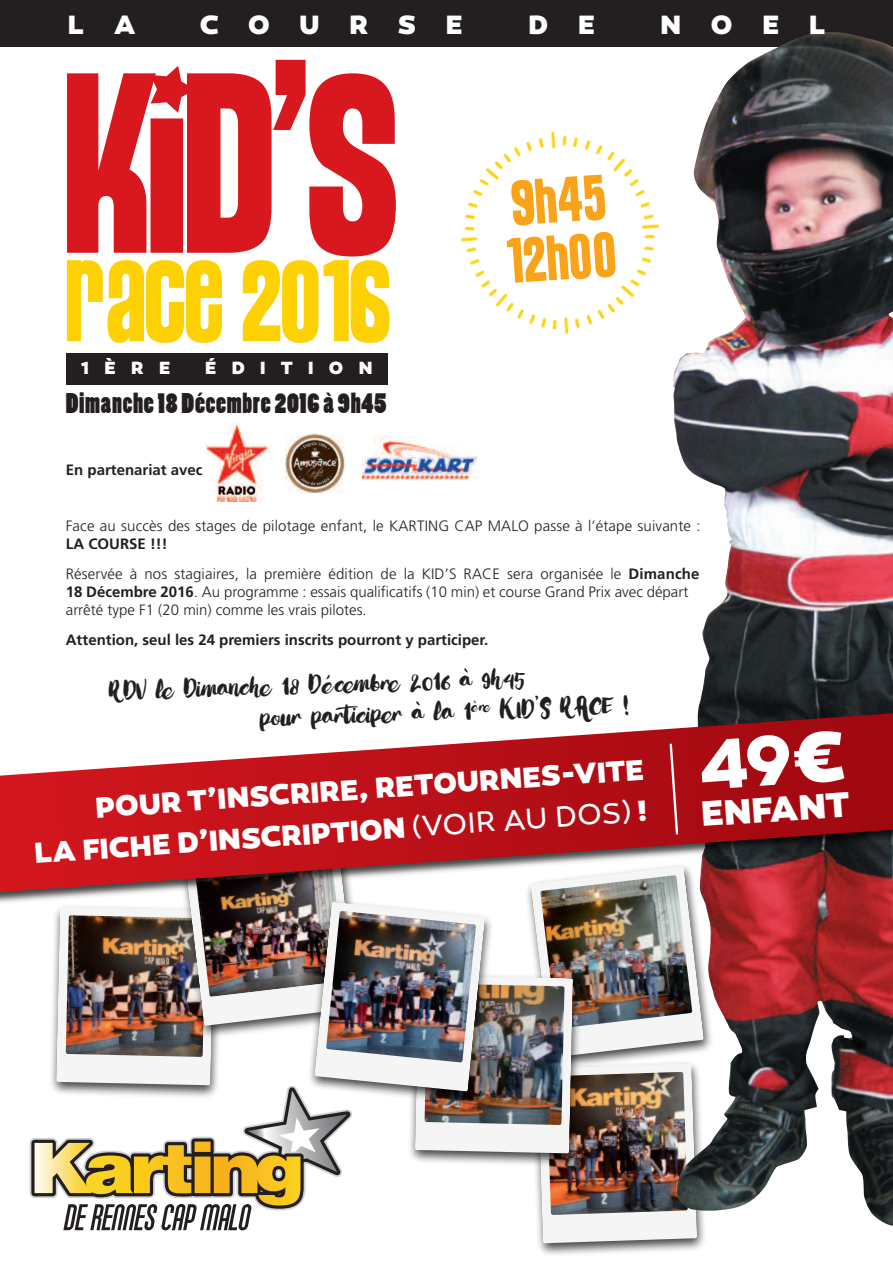
<style>
.page{position:relative;width:893px;height:1263px;background:#fff}
.page>*{position:absolute;margin:0;border:0;box-sizing:border-box;transform-origin:0 0}
.t1{font:270.15px "Pussycat Snickers";color:#d8171f}
.t2{font:121.95px "Pussycat Snickers";letter-spacing:-.025em;color:#fed105}
.t3{font:67.2px/57.4px "Pussycat Snickers";color:#f9a31b}
.t4{font:44.7px/31.3px "Love Moment";color:#231f20}
.t5{font:800 36px "Canaro";color:#fff}
.t6{font:800 29.55px/41.2px "Canaro";color:#fff;text-align:right}
.t7{font:800 27px "Canaro";letter-spacing:1.105em;color:#fff}
.t8{font:26.55px "Poplar Std";letter-spacing:.025em;color:#231f20}
.t9{font:800 18px "Canaro";letter-spacing:.855em;color:#fff}
.t10{font:300 15px/30px "Frutiger";letter-spacing:.01em;color:#231f20}
.t11{font:700 15px "Frutiger";color:#231f20}
.s1{font-weight:700}
.s2{font-weight:400}
</style>
<div class="page">
<div style="left:0;top:0;width:893px;height:47px;background:#231f20"></div>
<img style="left:538px;top:1243px;width:165px;height:12px">
<img style="left:673px;top:32px;width:220px;height:1170px">
<div style="left:66px;top:353px;width:322px;height:32px;background:#231f20"></div>
<img style="left:0;top:708px;width:893px;height:199px">
<svg style="left:0;top:711px;width:893px;height:183px"></svg>
<img style="left:205px;top:423px;width:65px;height:78px">
<img style="left:286px;top:433px;width:59px;height:60px">
<img style="left:461px;top:131px;width:198px;height:203px">
<img style="left:362px;top:435px;width:114px;height:46px">
<img style="left:27px;top:730px;width:818px;height:513px">
<h3 class="t7" style="left:68px;top:15px;width:69px">L A</h3>
<h3 class="t7" style="left:200px;top:15px;width:264px">COURSE</h3>
<h3 class="t7" style="left:528px;top:15px;width:68px">D E</h3>
<h3 class="t7" style="left:660px;top:15px;width:166px">NOEL</h3>
<h1 class="t1" style="left:56px;top:15px;width:341px">KID’S</h1>
<h2 class="t2" style="left:62px;top:234px;width:329px">RACE 2016</h2>
<p class="t9" style="left:81px;top:362px;width:91px">1ÈRE</p>
<p class="t9" style="left:205px;top:362px;width:169px">ÉDITION</p>
<h3 class="t8" style="left:66px;top:393px;width:322px">Dimanche18 Décembre 2016 à 9h45</h3>
<p class="t11" style="left:66px;top:463px;width:138px">En partenariat avec</p>
<h3 class="t3" style="left:499px;top:177px;width:113px;rotate:-4deg">9h45<br>12h00</h3>
<p class="t10" style="left:66px;top:511px;width:636px">Face au succès des stages de pilotage enfant, le KARTING CAP MALO passe à l’étape suivante :</p>
<p class="t10" style="left:66px;top:529px;width:635px"><span class="s1">LA COURSE !!!<br></span>Réservée à nos stagiaires, la première édition de la KID’S RACE sera organisée le <span class="s1">Dimanche</span></p>
<p class="t10" style="left:66px;top:583px;width:624px;line-height:18px"><span class="s1">18 Décembre 2016</span>. Au programme : essais qualificatifs (10 min) et course Grand Prix avec départ arrêté type F1 (20 min) comme les vrais pilotes.</p>
<p class="t11" style="left:66px;top:633px;width:424px">Attention, seul les 24 premiers inscrits pourront y participer.</p>
<h3 class="t4" style="left:258px;top:665px;width:372px;text-indent:-150px;rotate:-2deg">RDV le Dimanche 18 Décembre 2016 à 9h45<br>pour participer à la 1<sup>ère</sup> KID’S RACE !</h3>
<h3 class="t6" style="left:31px;top:797px;width:615px;rotate:-4deg">POUR T’INSCRIRE, RETOURNES-VITE<br>LA FICHE D’INSCRIPTION <span class="s2">(VOIR AU DOS)</span> !</h3>
<h3 class="t5" style="left:700px;top:802px;width:151px;rotate:-4deg">ENFA NT</h3>
</div>
